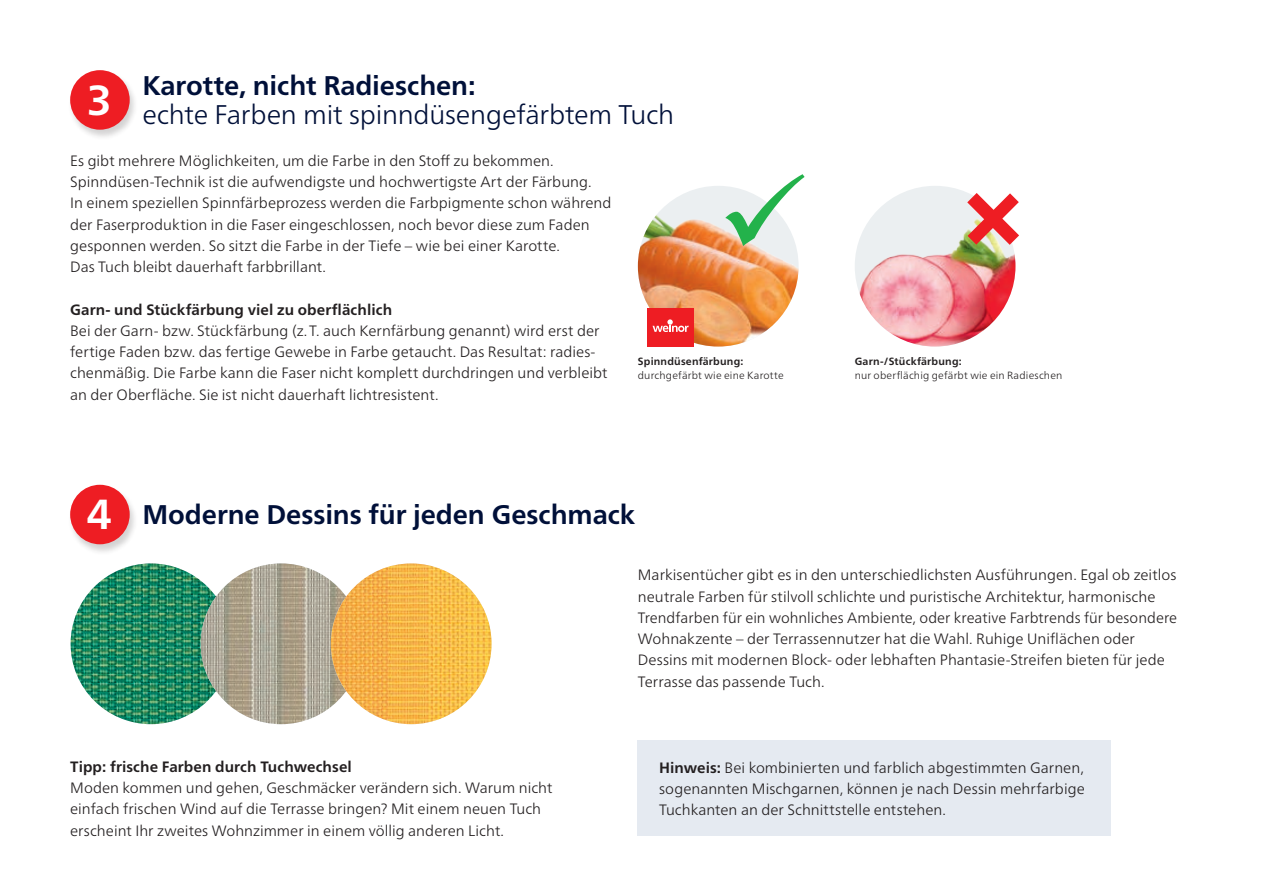
<style>
.page{position:relative;width:1263px;height:893px;background:#fff}
.page>*{position:absolute;margin:0;border:0;box-sizing:border-box;transform-origin:0 0}
.t1{font:700 42px "Frutiger Neue LTW1 G";color:#fff}
._01_Headline{font:300 27px/28.5px "Frutiger Neue LTW1 G";letter-spacing:-.01em;color:#001039}
._01_Headline-2{font:700 27px "Frutiger Neue LTW1 G";color:#001039}
._03_Copy_Rlight_10_5{font:300 15px/21.3px "Frutiger Neue LTW1 G";letter-spacing:.005em;color:#231f20}
._03_Copy_Rlight_10_5-2{font:700 15px "Frutiger Neue LTW1 G";letter-spacing:.005em;color:#231f20}
._03_Bildunterschrift{font:300 10.5px/13.5px "Frutiger Neue LTW1 G";letter-spacing:.02em;color:#231f20}
.s1{font-weight:700}
</style>
<div class="page">
<div style="left:638px;top:740px;width:473px;height:96px;background:#e5eaf1"></div>
<div style="left:855px;top:186px;width:160px;height:161px;background:#ebeff1;border-radius:50%"></div>
<img style="left:855px;top:217px;width:160px;height:130px">
<svg style="left:967px;top:193px;width:52px;height:52px"></svg>
<img style="left:638px;top:186px;width:161px;height:161px;border-radius:80px">
<div style="left:647px;top:308px;width:47px;height:39px;background:#ee1d23"></div>
<svg style="left:652px;top:319px;width:37px;height:13px"></svg>
<svg style="left:725px;top:174px;width:79px;height:72px"></svg>
<div style="left:68px;top:70px;width:70px;height:70px;background:#231f20;opacity:.2"></div>
<div style="left:70px;top:70px;width:60px;height:60px;background:#ee1d23;border-radius:50%"></div>
<div style="left:68px;top:484px;width:70px;height:71px;background:#231f20;opacity:.2"></div>
<div style="left:70px;top:485px;width:60px;height:59px;background:#ee1d23;border-radius:50%"></div>
<img style="left:71px;top:563px;width:160px;height:161px;border-radius:80px">
<img style="left:201px;top:563px;width:160px;height:161px;border-radius:80px">
<img style="left:331px;top:563px;width:161px;height:161px;border-radius:80px">
<p class="_01_Headline" style="left:142px;top:71px;width:533px"><span class="s1">Karotte, nicht Radieschen:<br></span>echte Farben mit spinndüsengefärbtem Tuch</p>
<p class="t1" style="left:87px;top:75px;width:27px">3</p>
<p class="_03_Copy_Rlight_10_5" style="left:70px;top:150px;width:543px">Es gibt mehrere Möglichkeiten, um die Farbe in den Stoff zu bekommen.<br>Spinndüsen-Technik ist die aufwendigste und hochwertigste Art der Färbung.<br>In einem speziellen Spinnfärbeprozess werden die Farbpigmente schon während der Faserproduktion in die Faser eingeschlossen, noch bevor diese zum Faden gesponnen werden. So sitzt die Farbe in der Tiefe – wie bei einer Karotte.<br>Das Tuch bleibt dauerhaft farbbrillant.</p>
<p class="_03_Copy_Rlight_10_5-2" style="left:70px;top:301px;width:323px">Garn- und Stückfärbung viel zu oberflächlich</p>
<p class="_03_Copy_Rlight_10_5" style="left:70px;top:320px;width:539px">Bei der Garn- bzw. Stückfärbung (z.T. auch Kernfärbung genannt) wird erst der fertige Faden bzw. das fertige Gewebe in Farbe getaucht. Das Resultat: radies&shy;chenmäßig. Die Farbe kann die Faser nicht komplett durchdringen und verbleibt an der Oberfläche. Sie ist nicht dauerhaft lichtresistent.</p>
<p class="_03_Bildunterschrift" style="left:638px;top:355px;width:147px"><span class="s1">Spinndüsenfärbung: </span>durchgefärbt wie eine Karotte</p>
<p class="_03_Bildunterschrift" style="left:855px;top:355px;width:209px"><span class="s1">Garn-/Stückfärbung:<br></span>nur oberflächig gefärbt wie ein Radieschen</p>
<p class="t1" style="left:87px;top:490px;width:27px">4</p>
<p class="_01_Headline-2" style="left:142px;top:499px;width:494px">Moderne Dessins für jeden Geschmack</p>
<p class="_03_Copy_Rlight_10_5-2" style="left:70px;top:758px;width:283px">Tipp: frische Farben durch Tuchwechsel</p>
<p class="_03_Copy_Rlight_10_5" style="left:70px;top:777px;width:484px">Moden kommen und gehen, Geschmäcker verändern sich. Warum nicht einfach frischen Wind auf die Terrasse bringen? Mit einem neuen Tuch erscheint Ihr zweites Wohnzimmer in einem völlig anderen Licht.</p>
<p class="_03_Copy_Rlight_10_5" style="left:638px;top:564px;width:541px">Markisentücher gibt es in den unterschiedlichsten Ausführungen. Egal ob zeitlos neutrale Farben für stilvoll schlichte und puristische Architektur, harmonische Trendfarben für ein wohnliches Ambiente, oder kreative Farbtrends für besondere Wohnakzente – der Terrassennutzer hat die Wahl. Ruhige Uniflächen oder Dessins mit modernen Block- oder lebhaften Phantasie-Streifen bieten für jede Terrasse das passende Tuch.</p>
<p class="_03_Copy_Rlight_10_5" style="left:659px;top:757px;width:427px;text-align:justify"><span class="s1">Hinweis:</span> Bei kombinierten und farblich abgestimmten Garnen, sogenannten Mischgarnen, können je nach Dessin mehrfarbige Tuchkanten an der Schnittstelle entstehen.</p>
</div>
